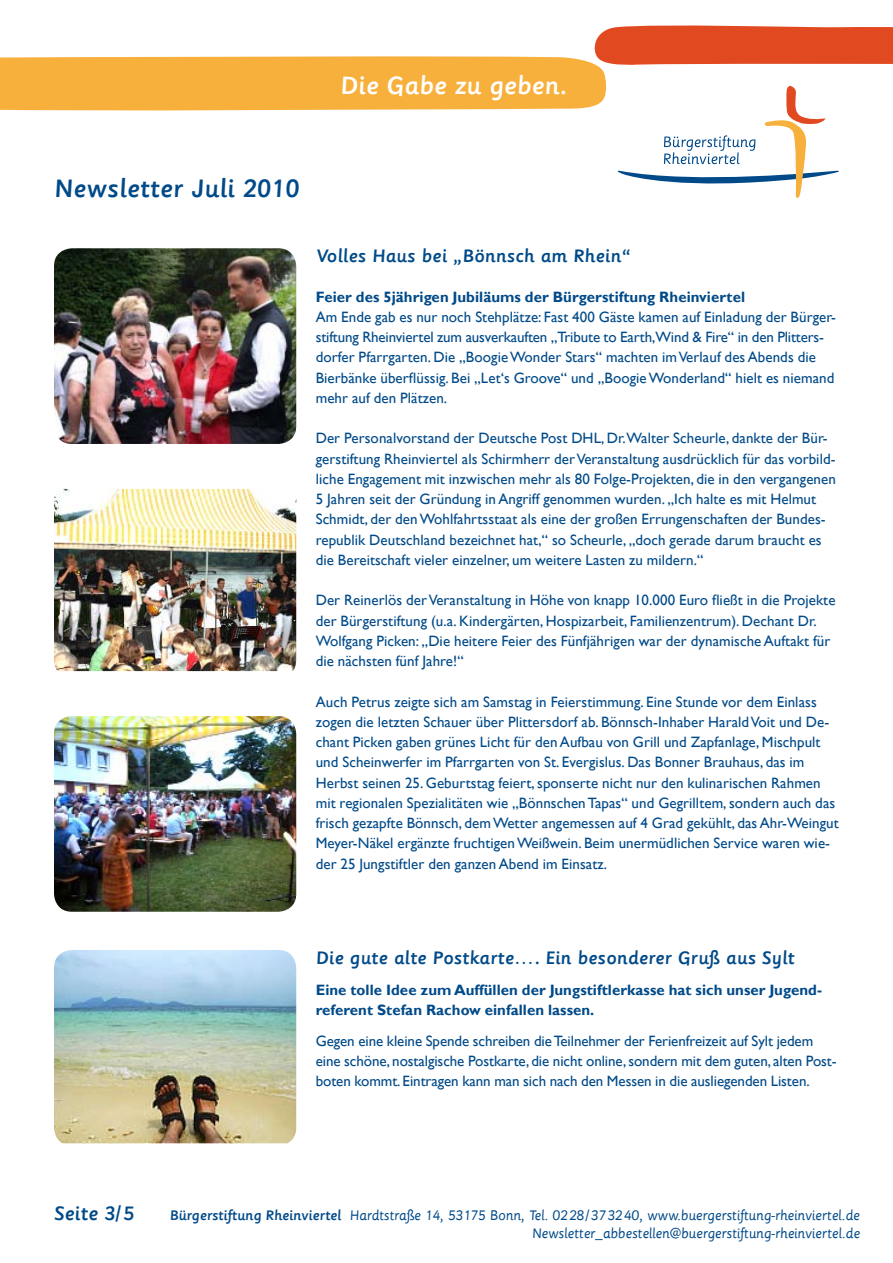
<style>
.page{position:relative;width:893px;height:1263px;background:#fff}
.page>*{position:absolute;margin:0;border:0;box-sizing:border-box;transform-origin:0 0}
.t1{font:500 27.15px "Sassoon Primary Com";letter-spacing:.005em;color:#004a89}
.t2{font:500 27px "Sassoon Primary Com";color:#fff}
.t3{font:500 21px "Sassoon Primary Com";letter-spacing:.005em;color:#004a89}
.t4{font:500 19.5px "Sassoon Primary Com";letter-spacing:.005em;color:#004a89}
.t5{font:15px/20.2px "Gill Sans";letter-spacing:.005em;color:#004a89}
.t6{font:700 15px/20.2px "Gill Sans";letter-spacing:.005em;color:#004a89}
.t7{font:14.85px/17.9px "Sassoon Primary Com";letter-spacing:-.01em;color:#004a89;text-align:right}
.s1{font-weight:500}
</style>
<div class="page">
<svg style="left:0;top:25px;width:893px;height:173px"></svg>
<img style="left:54px;top:248px;width:242px;height:196px">
<img style="left:54px;top:489px;width:242px;height:182px">
<img style="left:54px;top:716px;width:242px;height:196px">
<img style="left:54px;top:950px;width:242px;height:193px">
<h2 class="t2" style="left:340px;top:70px;width:228px">Die Gabe zu geben.</h2>
<h1 class="t1" style="left:54px;top:173px;width:247px">Newsletter Juli 2010</h1>
<h3 class="t4" style="left:316px;top:245px;width:316px">Volles Haus bei „Bönnsch am Rhein“</h3>
<p class="t6" style="left:316px;top:287px;width:431px">Feier des 5jährigen Jubiläums der Bürgerstiftung Rheinviertel</p>
<p class="t5" style="left:316px;top:307px;width:522px">Am Ende gab es nur noch Stehplätze: Fast 400 Gäste kamen auf Einladung der Bürger&shy;stiftung Rheinviertel zum ausverkauften „Tribute to Earth,Wind &amp; Fire“ in den Plitters&shy;dorfer Pfarrgarten. Die „Boogie Wonder Stars“ machten im Verlauf des Abends die Bierbänke überflüssig. Bei „Let‘s Groove“ und „Boogie Wonderland“ hielt es niemand mehr auf den Plätzen.</p>
<p class="t5" style="left:316px;top:428px;width:522px">Der Personalvorstand der Deutsche Post DHL, Dr.Walter Scheurle, dankte der Bür&shy;gerstiftung Rheinviertel als Schirmherr der Veranstaltung ausdrücklich für das vorbild&shy;liche Engagement mit inzwischen mehr als 80 Folge-Projekten, die in den vergangenen 5 Jahren seit der Gründung in Angriff genommen wurden. „Ich halte es mit Helmut Schmidt, der den Wohlfahrtsstaat als eine der großen Errungenschaften der Bundes&shy;republik Deutschland bezeichnet hat,“ so Scheurle, „doch gerade darum braucht es die Bereitschaft vieler einzelner, um weitere Lasten zu mildern.“</p>
<p class="t5" style="left:316px;top:590px;width:521px">Der Reinerlös der Veranstaltung in Höhe von knapp 10.000 Euro fließt in die Projekte der Bürgerstiftung (u.a. Kindergärten, Hospizarbeit, Familienzentrum). Dechant Dr.<br>Wolfgang Picken: „Die heitere Feier des Fünfjährigen war der dynamische Auftakt für die nächsten fünf Jahre!“</p>
<p class="t5" style="left:316px;top:692px;width:524px">Auch Petrus zeigte sich am Samstag in Feierstimmung. Eine Stunde vor dem Einlass zogen die letzten Schauer über Plittersdorf ab. Bönnsch-Inhaber Harald Voit und De&shy;chant Picken gaben grünes Licht für den Aufbau von Grill und Zapfanlage, Mischpult und Scheinwerfer im Pfarrgarten von St. Evergislus. Das Bonner Brauhaus, das im Herbst seinen 25. Geburtstag feiert, sponserte nicht nur den kulinarischen Rahmen mit regionalen Spezialitäten wie „Bönnschen Tapas“ und Gegrilltem, sondern auch das frisch gezapfte Bönnsch, dem Wetter angemessen auf 4 Grad gekühlt, das Ahr-Weingut Meyer-Näkel ergänzte fruchtigen Weißwein. Beim unermüdlichen Service waren wie&shy;der 25 Jungstiftler den ganzen Abend im Einsatz.</p>
<h3 class="t4" style="left:316px;top:946px;width:480px">Die gute alte Postkarte…. Ein besonderer Gruß aus Sylt</h3>
<p class="t6" style="left:316px;top:980px;width:508px">Eine tolle Idee zum Auffüllen der Jungstiftlerkasse hat sich unser Jugend&shy;referent Stefan Rachow einfallen lassen.</p>
<p class="t5" style="left:316px;top:1031px;width:522px">Gegen eine kleine Spende schreiben die Teilnehmer der Ferienfreizeit auf Sylt jedem eine schöne, nostalgische Postkarte, die nicht online, sondern mit dem guten, alten Post&shy;boten kommt. Eintragen kann man sich nach den Messen in die ausliegenden Listen.</p>
<h3 class="t3" style="left:54px;top:1201px;width:82px">Seite 3/5</h3>
<p class="t7" style="left:170px;top:1206px;width:692px"><span class="s1">Bürgerstiftung Rheinviertel</span> Hardtstraße 14, 53175 Bonn, Tel. 0228/373240, www.buergerstiftung-rheinviertel.de<br>Newsletter_abbestellen@buergerstiftung-rheinviertel.de</p>
</div>
